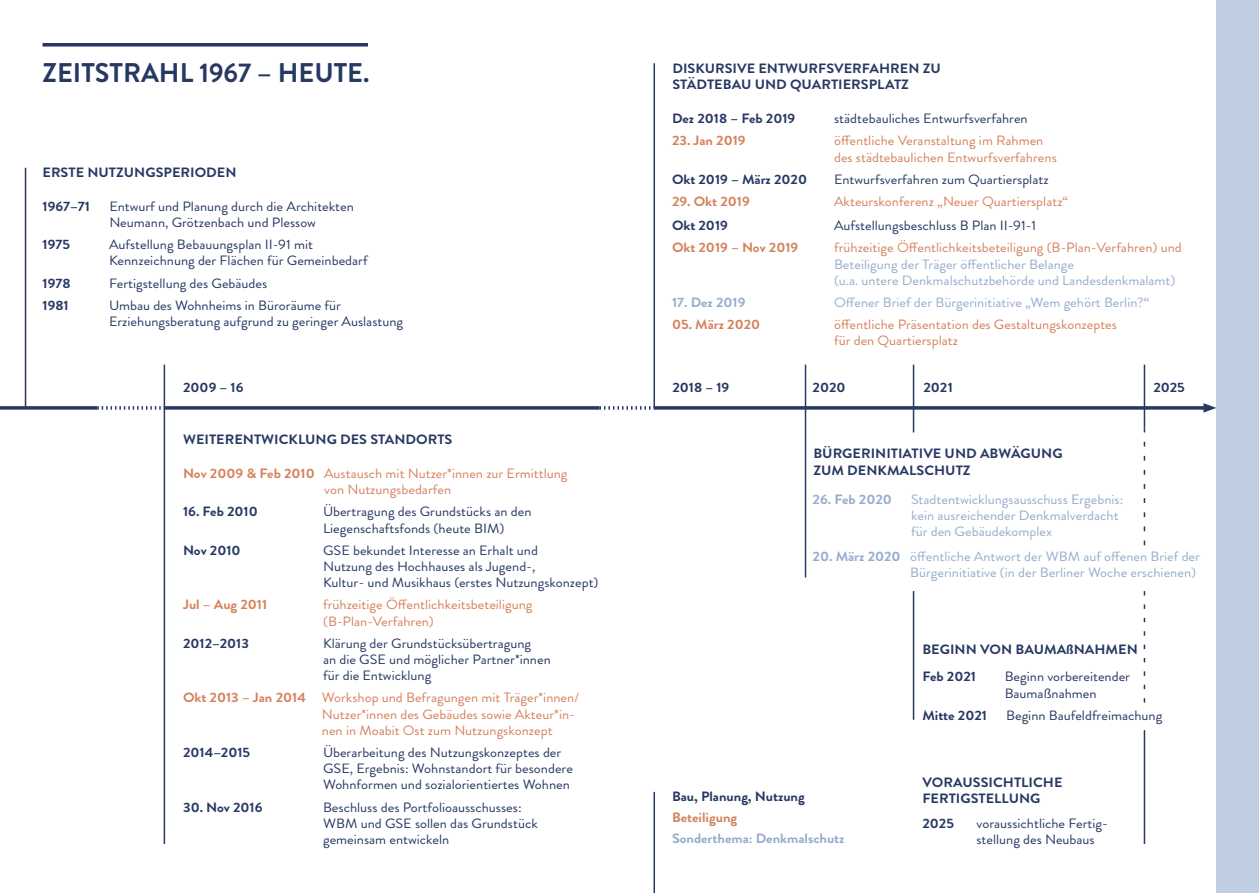
<style>
.page{position:relative;width:1259px;height:893px;background:#fff}
.page>*{position:absolute;margin:0;border:0;box-sizing:border-box;transform-origin:0 0}
.t1{font:700 27px "Brandon Grotesque";color:#273863}
.t2{font:13.5px/16.2px "Brandon Grotesque";color:#273863;scale:1.07 1}
.t3{font:13.5px/16.2px "Brandon Grotesque";color:#d5825d;scale:1.07 1}
.t4{font:13.5px/16.2px "Brandon Grotesque";color:#95adcd;scale:1.07 1}
.t5{font:700 13.5px/16.2px "Brandon Grotesque";color:#273863;scale:1.07 1}
.t6{font:700 13.5px "Brandon Grotesque";color:#d5825d;scale:1.07 1}
.t7{font:700 13.5px "Brandon Grotesque";color:#95adcd;scale:1.07 1}
.s1{color:#d5825d}
.s2{font-weight:700}
</style>
<div class="page">
<svg style="left:1143px;top:428px;width:2px;height:117px"></svg>
<svg style="left:1143px;top:591px;width:2px;height:112px"></svg>
<hr style="left:25px;top:168px;width:1px;height:240px;background:#273863">
<hr style="left:653px;top:63px;width:2px;height:345px;background:#273863">
<hr style="left:653px;top:792px;width:2px;height:101px;background:#273863">
<hr style="left:805px;top:365px;width:1px;height:212px;background:#273863">
<hr style="left:913px;top:365px;width:1px;height:67px;background:#273863">
<hr style="left:1143px;top:365px;width:2px;height:63px;background:#273863">
<svg style="left:655px;top:406px;width:548px;height:4px;background:#3f4e74"></svg>
<svg style="left:1203px;top:403px;width:13px;height:10px"></svg>
<svg style="left:165px;top:406px;width:434px;height:4px;background:#404e75"></svg>
<svg style="left:97px;top:406px;width:67px;height:4px"></svg>
<svg style="left:599px;top:406px;width:56px;height:4px"></svg>
<hr style="left:913px;top:591px;width:1px;height:129px;background:#273863">
<hr style="left:1143px;top:730px;width:2px;height:114px;background:#273863">
<svg style="left:0;top:406px;width:97px;height:4px"></svg>
<svg style="left:43px;top:43px;width:325px;height:4px"></svg>
<hr style="left:164px;top:365px;width:1px;height:479px;background:#273863">
<div style="left:1216px;top:0;width:43px;height:893px;background:#bfcee1"></div>
<h5 class="t1" style="left:43px;top:54px;width:328px">ZEITSTRAHL 1967 – HEUTE.</h5>
<h5 class="t5" style="left:43px;top:165px;width:183px">ERSTE NUTZUNGSPERIODEN</h5>
<p class="t5" style="left:43px;top:198px;width:46px">1967–71</p>
<p class="t2" style="left:109px;top:198px;width:230px">Entwurf und Planung durch die Architekten<br>Neumann, Grötzenbach und Plessow</p>
<p class="t5" style="left:43px;top:237px;width:27px">1975</p>
<p class="t2" style="left:109px;top:237px;width:243px">Aufstellung Bebauungsplan II-91 mit<br>Kennzeichnung der Flächen für Gemeinbedarf</p>
<p class="t5" style="left:43px;top:275px;width:28px">1978</p>
<p class="t2" style="left:109px;top:275px;width:149px">Fertigstellung des Gebäudes</p>
<p class="t5" style="left:43px;top:297px;width:26px">1981</p>
<p class="t2" style="left:109px;top:297px;width:276px">Umbau des Wohnheims in Büroräume für<br>Erziehungsberatung aufgrund zu geringer Auslastung</p>
<h5 class="t5" style="left:672px;top:60px;width:252px">DISKURSIVE ENTWURFSVERFAHREN ZU<br>STÄDTEBAU UND QUARTIERSPLATZ</h5>
<p class="t5" style="left:672px;top:111px;width:117px">Dez 2018 – Feb 2019</p>
<p class="t2" style="left:834px;top:111px;width:182px">städtebauliches Entwurfsverfahren</p>
<p class="t6" style="left:672px;top:131px;width:70px">23. Jan 2019</p>
<p class="t3" style="left:834px;top:133px;width:210px">öffentliche Veranstaltung im Rahmen des städtebaulichen Entwurfsverfahrens</p>
<p class="t5" style="left:672px;top:171px;width:128px">Okt 2019 – März 2020</p>
<p class="t2" style="left:834px;top:171px;width:202px">Entwurfsverfahren zum Quartiersplatz</p>
<p class="t6" style="left:672px;top:192px;width:74px">29. Okt 2019</p>
<p class="t3" style="left:834px;top:194px;width:220px">Akteurskonferenz „Neuer Quartiersplatz“</p>
<p class="t5" style="left:672px;top:217px;width:54px">Okt 2019</p>
<p class="t2" style="left:834px;top:217px;width:190px">Aufstellungsbeschluss B Plan II-91-1</p>
<p class="t6" style="left:672px;top:238px;width:120px">Okt 2019 – Nov 2019</p>
<p class="t4" style="left:834px;top:240px;width:326px"><span class="s1">frühzeitige Öffentlichkeitsbeteiligung (B-Plan-Verfahren) und<br></span>Beteiligung der Träger öffentlicher Belange<br>(u.a. untere Denkmalschutzbehörde und Landesdenkmalamt)</p>
<p class="t7" style="left:672px;top:293px;width:70px">17. Dez 2019</p>
<p class="t4" style="left:834px;top:295px;width:296px">Offener Brief der Bürgerinitiative „Wem gehört Berlin?“</p>
<p class="t6" style="left:672px;top:315px;width:84px">05. März 2020</p>
<p class="t3" style="left:834px;top:316px;width:266px">öffentliche Präsentation des Gestaltungskonzeptes für den Quartiersplatz</p>
<p class="t5" style="left:183px;top:379px;width:58px">2009 – 16</p>
<p class="t5" style="left:672px;top:379px;width:55px">2018 – 19</p>
<p class="t5" style="left:812px;top:379px;width:32px">2020</p>
<p class="t5" style="left:923px;top:379px;width:29px">202 1</p>
<p class="t5" style="left:1153px;top:379px;width:31px">2025</p>
<h5 class="t5" style="left:183px;top:432px;width:253px">WEITERENTWICKLUNG DES STANDORTS</h5>
<p class="t3" style="left:324px;top:465px;width:229px;text-indent:-141px"><span class="s2">Nov 2009 &amp; Feb 2010</span> Austausch mit Nutzer*innen zur Ermittlung von Nutzungsbedarfen</p>
<p class="t5" style="left:183px;top:504px;width:71px">16. Feb 2010</p>
<p class="t2" style="left:323px;top:504px;width:196px">Übertragung des Grundstücks an den<br>Liegenschaftsfonds (heute BIM)</p>
<p class="t5" style="left:183px;top:542px;width:55px">Nov 2010</p>
<p class="t2" style="left:323px;top:542px;width:259px">GSE bekundet Interesse an Erhalt und<br>Nutzung des Hochhauses als Jugend-,<br>Kultur- und Musikhaus (erstes Nutzungskonzept)</p>
<p class="t6" style="left:183px;top:595px;width:80px">Jul – Aug 2011</p>
<p class="t3" style="left:323px;top:597px;width:197px">frühzeitige Öffentlichkeitsbeteiligung (B-Plan-Verfahren)</p>
<p class="t5" style="left:183px;top:635px;width:63px">2012–2013</p>
<p class="t2" style="left:323px;top:635px;width:214px">Klärung der Grundstücksübertragung<br>an die GSE und möglicher Partner*innen für die Entwicklung</p>
<p class="t3" style="left:322px;top:690px;width:242px;text-indent:-139px"><span class="s2">Okt 2013 – Jan 2014</span> Workshop und Befragungen mit Träger*innen/<br>Nutzer*innen des Gebäudes sowie Akteur*in&shy;nen in Moabit Ost zum Nutzungskonzept</p>
<p class="t5" style="left:183px;top:744px;width:64px">2014–2015</p>
<p class="t2" style="left:323px;top:744px;width:235px">Überarbeitung des Nutzungskonzeptes der<br>GSE, Ergebnis: Wohnstandort für besondere<br>Wohnformen und sozialorientiertes Wohnen</p>
<p class="t5" style="left:183px;top:799px;width:76px">30. Nov 2016</p>
<p class="t2" style="left:323px;top:799px;width:202px">Beschluss des Portfolioausschusses:<br>WBM und GSE sollen das Grundstück gemeinsam entwickeln</p>
<h5 class="t5" style="left:813px;top:446px;width:234px">BÜRGERINITIATIVE UND ABWÄGUNG<br>ZUM DENKMALSCHUTZ</h5>
<p class="t7" style="left:812px;top:489px;width:76px">26. Feb 2020</p>
<p class="t4" style="left:911px;top:491px;width:200px">Stadtentwicklungsausschuss Ergebnis: kein ausreichender Denkmalverdacht für den Gebäudekomplex</p>
<p class="t4" style="left:812px;top:549px;width:363px;text-align:right"><span class="s2">20. März 2020</span> öffentliche Antwort der WBM auf offenen Brief der<br>Bürgerinitiative (in der Berliner Woche erschienen)</p>
<p class="t5" style="left:672px;top:789px;width:126px">Bau, Planung, Nutzung</p>
<p class="t6" style="left:672px;top:808px;width:62px">Beteiligung</p>
<p class="t7" style="left:672px;top:829px;width:163px">Sonderthema: Denkmalschutz</p>
<h5 class="t5" style="left:922px;top:641px;width:203px">BEGINN VON BAUMAßNAHMEN</h5>
<p class="t5" style="left:922px;top:669px;width:52px">Feb 2021</p>
<p class="t2" style="left:1004px;top:669px;width:119px">Beginn vorbereitender<br>Baumaßnahmen</p>
<p class="t5" style="left:922px;top:707px;width:62px">Mitte 2021</p>
<p class="t2" style="left:1006px;top:707px;width:147px">Beginn Baufeldfreimachung</p>
<h5 class="t5" style="left:922px;top:774px;width:132px">VORAUSSICHTLICHE<br>FERTIGSTELLUNG</h5>
<p class="t5" style="left:922px;top:815px;width:31px">2025</p>
<p class="t2" style="left:976px;top:815px;width:125px">voraussichtliche Fertig&shy;stellung des Neubaus</p>
</div>
